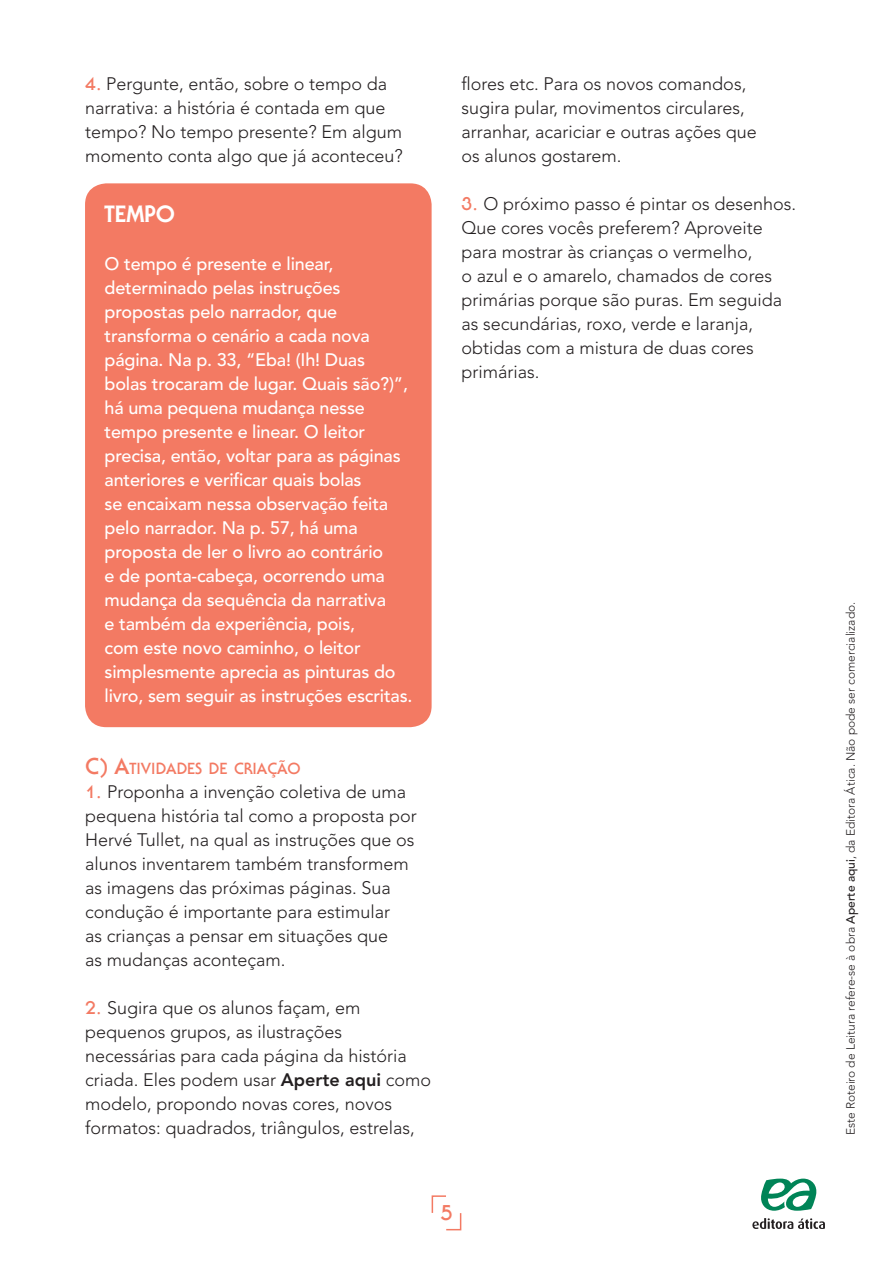
<style>
.page{position:relative;width:893px;height:1263px;background:#fff}
.page>*{position:absolute;margin:0;border:0;box-sizing:border-box;transform-origin:0 0}
.t1{font:800 23.1px "Serif Gothic";color:#fff}
.t2{font:700 21px "Serif Gothic";color:#f37a63}
.t3{font:300 18px/24px "Avenir";color:#231f20}
.t4{font:500 18px/24px "Avenir";letter-spacing:-.01em;color:#fff}
.t5{font:700 15.75px "Serif Gothic";color:#f37a63}
.t6{font:300 12px "Avenir";color:#231f20}
.s1{font-family:"Serif Gothic";font-weight:700;color:#f37a63}
.s2{font-size:22.5px}
.s3{font-weight:800}
.s4{font-weight:500}
</style>
<div class="page">
<svg style="left:431px;top:1195px;width:31px;height:36px"></svg>
<div style="left:85px;top:183px;width:347px;height:544px;background:#f37a63;border-radius:21px"></div>
<svg style="left:761px;top:1178px;width:56px;height:33px"></svg>
<svg style="left:752px;top:1218px;width:73px;height:11px"></svg>
<p class="t3" style="left:85px;top:72px;width:319px"><span class="s1">4.</span> Pergunte, então, sobre o tempo da narrativa: a história é contada em que tempo? No tempo presente? Em algum momento conta algo que já aconteceu?</p>
<p class="t3" style="left:461px;top:72px;width:297px">flores etc. Para os novos comandos, sugira pular, movimentos circulares, arranhar, acariciar e outras ações que os alunos gostarem.</p>
<p class="t3" style="left:461px;top:192px;width:336px"><span class="s1">3.</span> O próximo passo é pintar os desenhos.<br>Que cores vocês preferem? Aproveite para mostrar às crianças o vermelho,<br>o azul e o amarelo, chamados de cores primárias porque são puras. Em seguida as secundárias, roxo, verde e laranja, obtidas com a mistura de duas cores primárias.</p>
<p class="t1" style="left:105px;top:200px;width:72px">TEMPO</p>
<p class="t4" style="left:105px;top:253px;width:309px">O tempo é presente e linear, determinado pelas instruções propostas pelo narrador, que transforma o cenário a cada nova página. Na p. 33, “Eba! (Ih! Duas<br>bolas trocaram de lugar. Quais são?)”, há uma pequena mudança nesse tempo presente e linear. O leitor precisa, então, voltar para as páginas anteriores e verificar quais bolas<br>se encaixam nessa observação feita pelo narrador. Na p. 57, há uma proposta de ler o livro ao contrário<br>e de ponta-cabeça, ocorrendo uma mudança da sequência da narrativa<br>e também da experiência, pois,<br>com este novo caminho, o leitor simplesmente aprecia as pinturas do livro, sem seguir as instruções escritas.</p>
<p class="t5" style="left:85px;top:759px;width:217px"><span class="s2">C) A</span>TIVIDADES DE CRIAÇÃO</p>
<p class="t3" style="left:85px;top:780px;width:333px"><span class="s1">1.</span> Proponha a invenção coletiva de uma pequena história tal como a proposta por Hervé Tullet, na qual as instruções que os alunos inventarem também transformem as imagens das próximas páginas. Sua condução é importante para estimular<br>as crianças a pensar em situações que<br>as mudanças aconteçam.</p>
<p class="t3" style="left:85px;top:996px;width:348px"><span class="s1">2.</span> Sugira que os alunos façam, em pequenos grupos, as ilustrações necessárias para cada página da história criada. Eles podem usar <span class="s3">Aperte aqui</span> como modelo, propondo novas cores, novos formatos: quadrados, triângulos, estrelas,</p>
<p class="t2" style="left:440px;top:1201px;width:14px">5</p>
<p class="t6" style="left:843px;top:1135px;width:535px;rotate:-90deg">Este Roteiro de Leitura refere-se à obra <span class="s4">Aperte aqui</span>, da Editora Ática. Não pode ser comercializado.</p>
</div>
